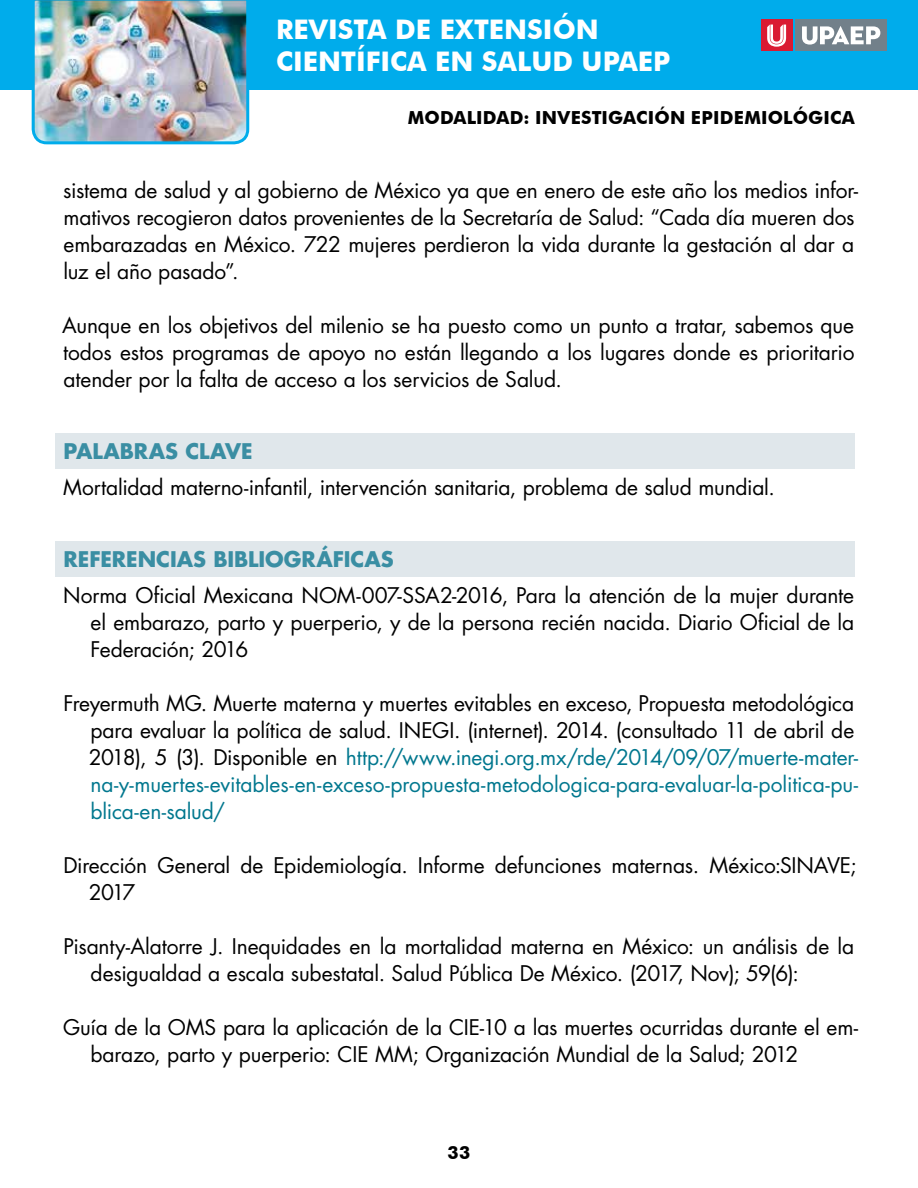
<style>
.page{position:relative;width:918px;height:1188px;background:#fff}
.page>*{position:absolute;margin:0;border:0;box-sizing:border-box;transform-origin:0 0}
.t1{font:700 27px/32.4px "Futura BT";color:#fff}
.t2{font:21px/27px "Futura Std";letter-spacing:-.005em;color:#000}
.t3{font:700 21px "Futura Std";color:#3a8ea3}
.t4{font:700 18px "Futura BT";letter-spacing:.01em;color:#000}
.s1{color:#00778e}
</style>
<div class="page">
<div style="left:0;top:0;width:918px;height:90px;background:#00aceb"></div>
<img style="left:31px;top:0;width:219px;height:145px">
<div style="left:796px;top:20px;width:91px;height:31px;background:#72808a"></div>
<svg style="left:802px;top:26px;width:78px;height:19px"></svg>
<div style="left:761px;top:20px;width:31px;height:31px;background:#da1a32"></div>
<svg style="left:767px;top:25px;width:19px;height:22px"></svg>
<div style="left:56px;top:433px;width:799px;height:36px;background:#e0e7eb"></div>
<div style="left:56px;top:541px;width:799px;height:36px;background:#e0e7eb"></div>
<p class="t1" style="left:276px;top:13px;width:396px">REVISTA DE EXTENSIÓN<br>CIENTÍFICA EN SALUD UPAEP</p>
<p class="t4" style="left:408px;top:107px;width:449px">MODALIDAD: INVESTIGACIÓN EPIDEMIOLÓGICA</p>
<p class="t2" style="left:63px;top:177px;width:797px">sistema de salud y al gobierno de México ya que en enero de este año los medios infor&shy;mativos recogieron datos provenientes de la Secretaría de Salud: “Cada día mueren dos embarazadas en México. 722 mujeres perdieron la vida durante la gestación al dar a luz el año pasado”.</p>
<p class="t2" style="left:62px;top:312px;width:794px;text-align:justify">Aunque en los objetivos del milenio se ha puesto como un punto a tratar, sabemos que todos estos programas de apoyo no están llegando a los lugares donde es prioritario atender por la falta de acceso a los servicios de Salud.</p>
<p class="t3" style="left:64px;top:437px;width:190px">PALABRAS CLAVE</p>
<p class="t2" style="left:63px;top:474px;width:713px">Mortalidad materno-infantil, intervención sanitaria, problema de salud mundial.</p>
<p class="t3" style="left:64px;top:545px;width:332px">REFERENCIAS BIBLIOGRÁFICAS</p>
<p class="t2" style="left:90px;top:582px;width:765px;text-align:justify;text-indent:-27px">Norma Oficial Mexicana NOM-007-SSA2-2016, Para la atención de la mujer durante el embarazo, parto y puerperio, y de la persona recién nacida. Diario Oficial de la Federación; 2016</p>
<p class="t2" style="left:89px;top:690px;width:771px;text-indent:-25px">Freyermuth MG. Muerte materna y muertes evitables en exceso, Propuesta metodológica para evaluar la política de salud. INEGI. (internet). 2014. (consultado 11 de abril de 2018), 5 (3). Disponible en <span class="s1">http://www.inegi.org.mx/rde/2014/09/07/muerte-mater&shy;na-y-muertes-evitables-en-exceso-propuesta-metodologica-para-evaluar-la-politica-pu&shy;blica-en-salud/</span></p>
<p class="t2" style="left:89px;top:852px;width:769px;text-indent:-25px">Dirección General de Epidemiología. Informe defunciones maternas. México:SINAVE;<br>2017</p>
<p class="t2" style="left:91px;top:933px;width:765px;text-indent:-27px">Pisanty-Alatorre J. Inequidades en la mortalidad materna en México: un análisis de la desigualdad a escala subestatal. Salud Pública De México. (2017, Nov); 59(6):</p>
<p class="t2" style="left:90px;top:1014px;width:769px;text-indent:-27px">Guía de la OMS para la aplicación de la CIE-10 a las muertes ocurridas durante el em&shy;barazo, parto y puerperio: CIE MM; Organización Mundial de la Salud; 2012</p>
<p class="t4" style="left:448px;top:1142px;width:24px">33</p>
</div>
